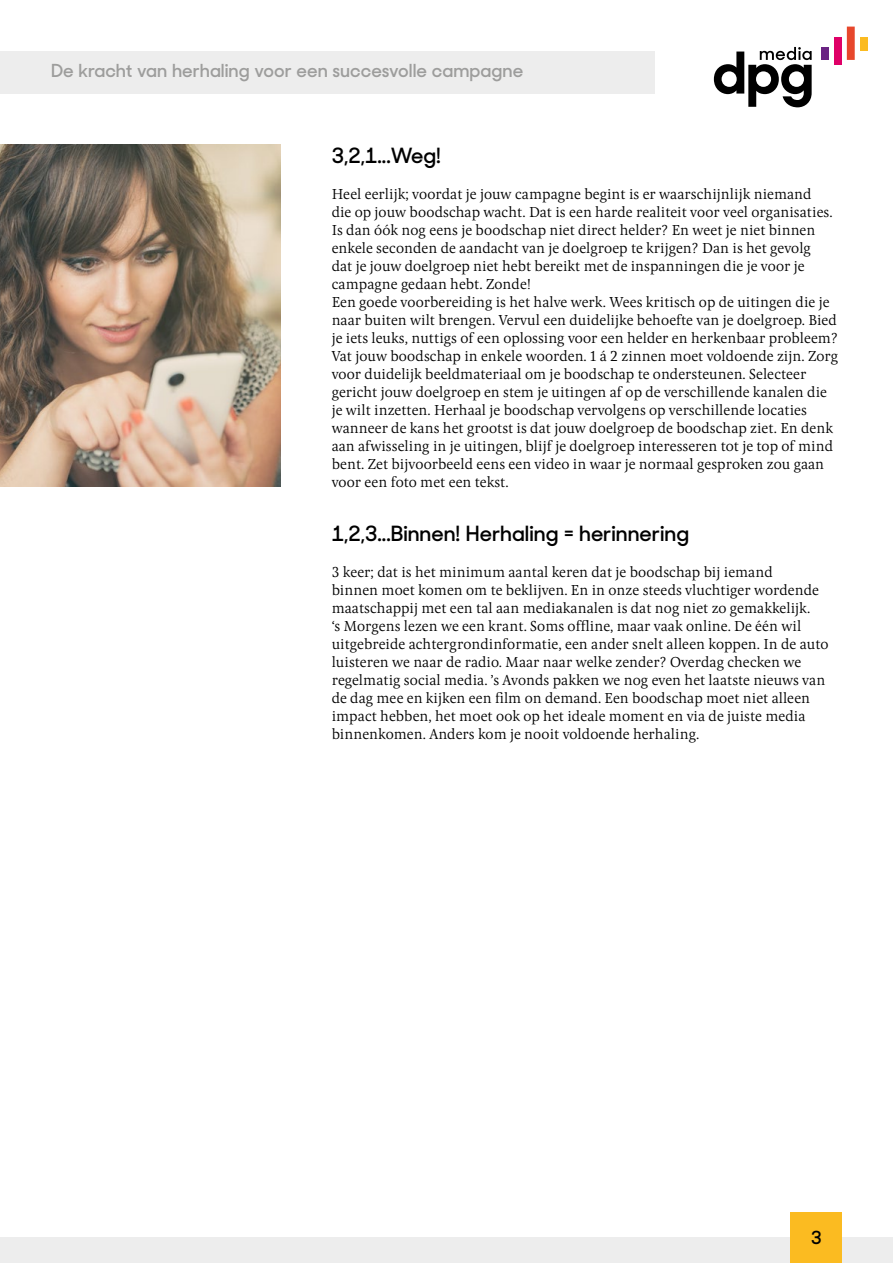
<style>
.page{position:relative;width:893px;height:1263px;background:#fff}
.page>*{position:absolute;margin:0;border:0;box-sizing:border-box;transform-origin:0 0}
.t1{font:600 21px "Sharp Sans Display No 2";color:#000}
.t2{font:600 18px "Sharp Sans Display No 2";color:#9d9d9c}
.t3{font:600 18px "Sharp Sans Display No 2";color:#000}
.t4{font:300 15px/18px "Pona";color:#000}
</style>
<div class="page">
<div style="left:0;top:1237px;width:893px;height:26px;background:#ededed"></div>
<div style="left:791px;top:1212px;width:51px;height:51px;background:#fbbb21"></div>
<img style="left:0;top:145px;width:281px;height:342px">
<div style="left:0;top:51px;width:655px;height:43px;background:#ededed"></div>
<svg style="left:714px;top:47px;width:98px;height:60px"></svg>
<div style="left:821px;top:47px;width:8px;height:13px;background:#6a2383"></div>
<div style="left:860px;top:37px;width:7px;height:14px;background:#fbbb21"></div>
<div style="left:834px;top:37px;width:8px;height:28px;background:#df0067"></div>
<div style="left:847px;top:27px;width:8px;height:33px;background:#e7472c"></div>
<p class="t2" style="left:51px;top:55px;width:474px">De kracht van herhaling voor een succesvolle campagne</p>
<h1 class="t1" style="left:332px;top:137px;width:111px">3,2,1...Weg!</h1>
<p class="t4" style="left:332px;top:184px;width:508px">Heel eerlijk; voordat je jouw campagne begint is er waarschijnlijk niemand<br>die op jouw boodschap wacht. Dat is een harde realiteit voor veel organisaties.<br>Is dan óók nog eens je boodschap niet direct helder? En weet je niet binnen enkele seconden de aandacht van je doelgroep te krijgen? Dan is het gevolg<br>dat je jouw doelgroep niet hebt bereikt met de inspanningen die je voor je campagne gedaan hebt. Zonde!<br>Een goede voorbereiding is het halve werk. Wees kritisch op de uitingen die je naar buiten wilt brengen. Vervul een duidelijke behoefte van je doelgroep. Bied je iets leuks, nuttigs of een oplossing voor een helder en herkenbaar probleem?<br>Vat jouw boodschap in enkele woorden. 1 á 2 zinnen moet voldoende zijn. Zorg voor duidelijk beeldmateriaal om je boodschap te ondersteunen. Selecteer gericht jouw doelgroep en stem je uitingen af op de verschillende kanalen die je wilt inzetten. Herhaal je boodschap vervolgens op verschillende locaties wanneer de kans het grootst is dat jouw doelgroep de boodschap ziet. En denk aan afwisseling in je uitingen, blijf je doelgroep interesseren tot je top of mind bent. Zet bijvoorbeeld eens een video in waar je normaal gesproken zou gaan voor een foto met een tekst.</p>
<h1 class="t1" style="left:332px;top:515px;width:359px">1,2,3...Binnen! Herhaling = herinnering</h1>
<p class="t4" style="left:332px;top:562px;width:498px">3 keer; dat is het minimum aantal keren dat je boodschap bij iemand<br>binnen moet komen om te beklijven. En in onze steeds vluchtiger wordende maatschappij met een tal aan mediakanalen is dat nog niet zo gemakkelijk.<br>‘s Morgens lezen we een krant. Soms offline, maar vaak online. De één wil uitgebreide achtergrondinformatie, een ander snelt alleen koppen. In de auto luisteren we naar de radio. Maar naar welke zender? Overdag checken we regelmatig social media. ’s Avonds pakken we nog even het laatste nieuws van de dag mee en kijken een film on demand. Een boodschap moet niet alleen impact hebben, het moet ook op het ideale moment en via de juiste media binnenkomen. Anders kom je nooit voldoende herhaling.</p>
<p class="t3" style="left:811px;top:1222px;width:12px">3</p>
</div>
